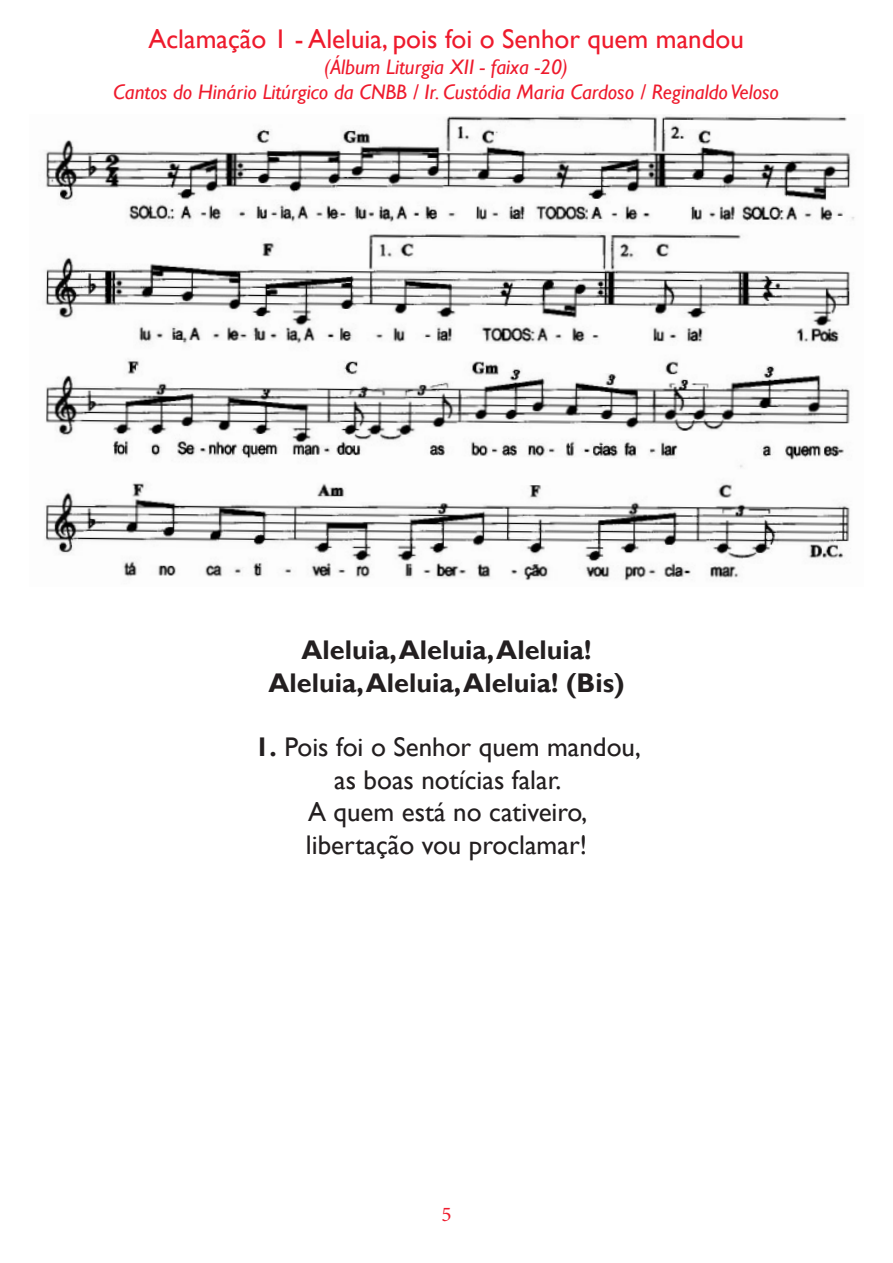
<style>
.page{position:relative;width:893px;height:1263px;background:#fff}
.page>*{position:absolute;margin:0;border:0;box-sizing:border-box;transform-origin:0 0}
.Música{font:27px/32.4px "Gill Sans";color:#231f20;text-align:center}
.Refrão{font:700 27px/32.4px "Gill Sans";color:#231f20;text-align:center}
.NOME_DA_MÚSICA{font:27px "Gill Sans";color:#ee1b2d}
.itálico{font:italic 21px "Gill Sans";color:#ee1b2d}
.t1{font:21px "Minion Pro";color:#ee1b2d}
.s1{font-weight:700}
</style>
<div class="page">
<img style="left:44px;top:115px;width:811px;height:466px">
<p class="NOME_DA_MÚSICA" style="left:148px;top:24px;width:597px">Aclamação 1 - Aleluia, pois foi o Senhor quem mandou</p>
<p class="itálico" style="left:324px;top:54px;width:245px">(Álbum Liturgia XII - faixa -20)</p>
<p class="itálico" style="left:113px;top:79px;width:667px">Cantos do Hinário Litúrgico da CNBB / Ir. Custódia Maria Cardoso / Reginaldo Veloso</p>
<p class="Refrão" style="left:268px;top:635px;width:358px">Aleluia, Aleluia, Aleluia!<br>Aleluia, Aleluia, Aleluia! (Bis)</p>
<p class="Música" style="left:255px;top:732px;width:388px"><span class="s1">1.</span> Pois foi o Senhor quem mandou, as boas notícias falar.<br>A quem está no cativeiro, libertação vou proclamar!</p>
<p class="t1" style="left:441px;top:1200px;width:12px">5</p>
</div>
